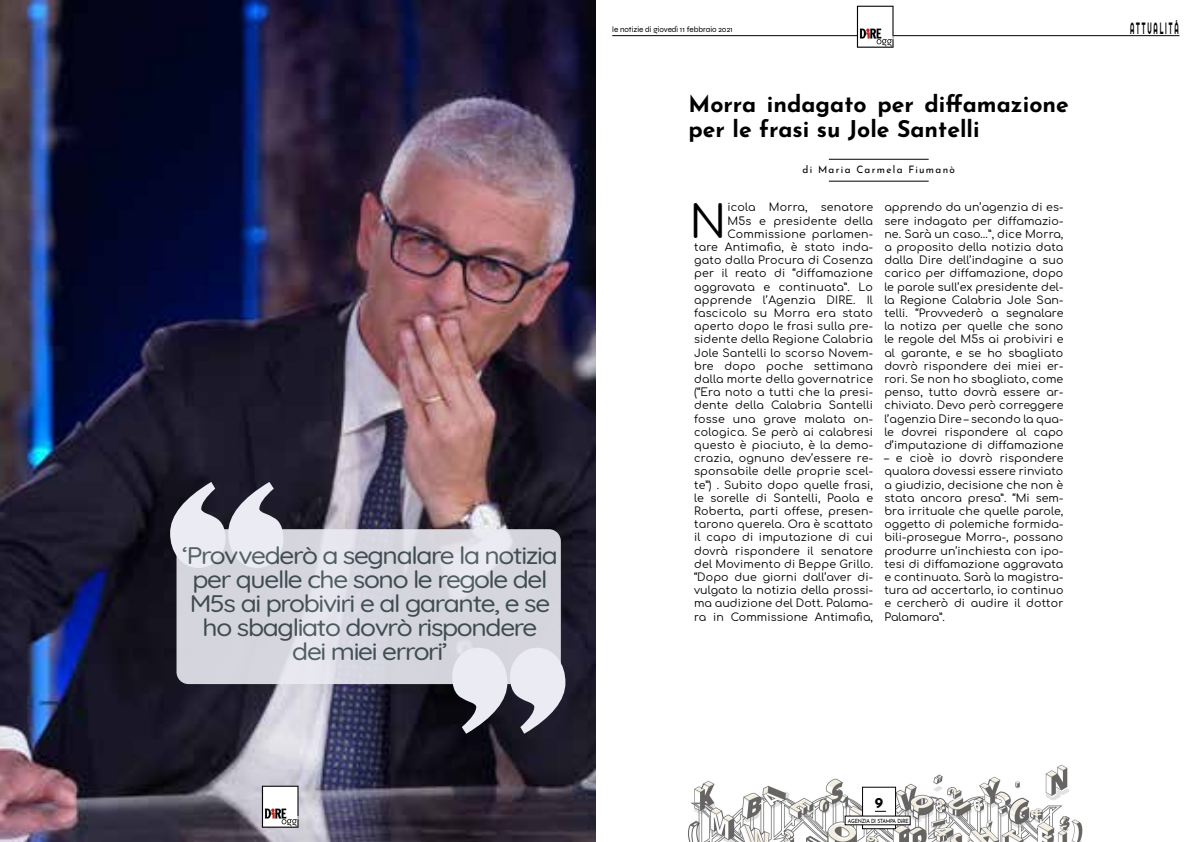
<style>
.page{position:relative;width:1191px;height:842px;background:#fff}
.page>*{position:absolute;margin:0;border:0;box-sizing:border-box;transform-origin:0 0}
.t1{font:44.8px "Comfortaa";color:#000}
.t2{font:300 24px/24px "Quicksand";letter-spacing:-.05em;color:#445258;text-align:center;scale:1.1 1}
.t3{font:700 23px/25px "Josefin Sans";color:#000}
.t4{font:16.4px "Righteous";letter-spacing:.29em;color:#000;scale:.39 1}
.t5{font:700 15px "Josefin Sans";color:#000}
.t6{font:11px/13.2px "Comfortaa";letter-spacing:.02em;color:#000;text-align:justify}
.t7{font:10.2px "Josefin Sans";letter-spacing:.13em;color:#000}
.t8{font:8px "Syne";color:#000}
.t9{font:5.7px "Josefin Sans";letter-spacing:-.04em;color:#000;scale:.88 1}
.s1{font-weight:700}
</style>
<div class="page">
<img style="left:688px;top:764px;width:395px;height:78px">
<img style="left:0;top:0;width:595px;height:842px">
<svg style="left:170px;top:482px;width:113px;height:86px;background:#7c7a86"></svg>
<svg style="left:452px;top:648px;width:113px;height:86px;background:#7e7d88"></svg>
<svg style="left:176px;top:529px;width:385px;height:155px;background:#dadae3"></svg>
<hr style="left:829px;top:181px;width:99px;height:1px;background:#000">
<hr style="left:829px;top:159px;width:99px;height:1px;background:#000">
<hr style="left:612px;top:35px;width:567px;height:1px;background:#000">
<div style="left:862px;top:787px;width:34px;height:42px;background:#fff;border:1px solid #000"></div>
<div style="left:845px;top:816px;width:65px;height:9px;background:#fff"></div>
<img style="left:842px;top:5px;width:74px;height:42px">
<img style="left:247px;top:784px;width:73px;height:43px">
<h2 class="t2" style="left:182px;top:541px;width:343px">‘Provvederò a segnalare la notizia per quelle che sono le regole del<br>M5s ai probiviri e al garante, e se ho sbagliato dovrò rispondere<br>dei miei errori’</h2>
<p class="t8" style="left:612px;top:24px;width:122px">le notizie di giovedì 11 febbraio 2021</p>
<h3 class="t3" style="left:688px;top:89px;width:382px">Morra indagato per diffamazione per le frasi su Jole Santelli</h3>
<p class="t7" style="left:802px;top:161px;width:154px">di Maria Carmela Fiumanò</p>
<p class="t6" style="left:694px;top:199px;width:180px;text-align:right">icola Morra, senatore<br>M5s e presidente della<br>Commissione parlamen-<br>tare Antimafia, è stato inda&shy;gato dalla Procura di Cosenza per il reato di “diffamazione aggravata e continuata”. Lo apprende l’Agenzia DIRE. Il fascicolo su Morra era stato aperto dopo le frasi sulla pre&shy;sidente della Regione Calabria<br>Jole Santelli lo scorso Novem&shy;bre dopo poche settimana dalla morte della governatrice (“Era noto a tutti che la presi&shy;dente della Calabria Santelli fosse una grave malata on&shy;cologica. Se però ai calabresi questo è piaciuto, è la demo&shy;crazia, ognuno dev’essere re&shy;sponsabile delle proprie scel&shy;te”) . Subito dopo quelle frasi, le sorelle di Santelli, Paola e<br>Roberta, parti offese, presen&shy;tarono querela. Ora è scattato il capo di imputazione di cui dovrà rispondere il senatore del Movimento di Beppe Grillo. “Dopo due giorni dall’aver di&shy;vulgato la notizia della prossi&shy;ma audizione del Dott. Palama&shy;ra in Commissione Antimafia,</p>
<p class="t6" style="left:884px;top:199px;width:180px">apprendo da un’agenzia di es&shy;sere indagato per diffamazio&shy;ne. Sarà un caso…”, dice Morra, a proposito della notizia data dalla Dire dell’indagine a suo carico per diffamazione, dopo le parole sull’ex presidente del&shy;la Regione Calabria Jole San&shy;telli. “Provvederò a segnalare la notiza per quelle che sono le regole del M5s ai probiviri e al garante, e se ho sbagliato dovrò rispondere dei miei er&shy;rori. Se non ho sbagliato, come penso, tutto dovrà essere ar&shy;chiviato. Devo però correggere l’agenzia Dire – secondo la qua&shy;le dovrei rispondere al capo d’imputazione di diffamazione</p>
<h1 class="t1" style="left:689px;top:181px;width:38px">N</h1>
<p class="t6" style="left:884px;top:450px;width:180px">– e cioè io dovrò rispondere qualora dovessi essere rinviato a giudizio, decisione che non è stata ancora presa”. “Mi sem&shy;bra irrituale che quelle parole, oggetto di polemiche formida&shy;bili-prosegue Morra-, possano produrre un’inchiesta con ipo&shy;tesi di diffamazione aggravata e continuata. Sarà la magistra&shy;tura ad accertarlo, io continuo e cercherò di audire il dottor Palamara”.</p>
<h3 class="t5" style="left:875px;top:792px;width:10px">9</h3>
<p class="t9" style="left:848px;top:816px;width:71px">AGENZIA DI STAMPA D<span class="s1">i</span>RE</p>
<h3 class="t4" style="left:1130px;top:17px;width:126px">ATTUALITÅ</h3>
</div>
